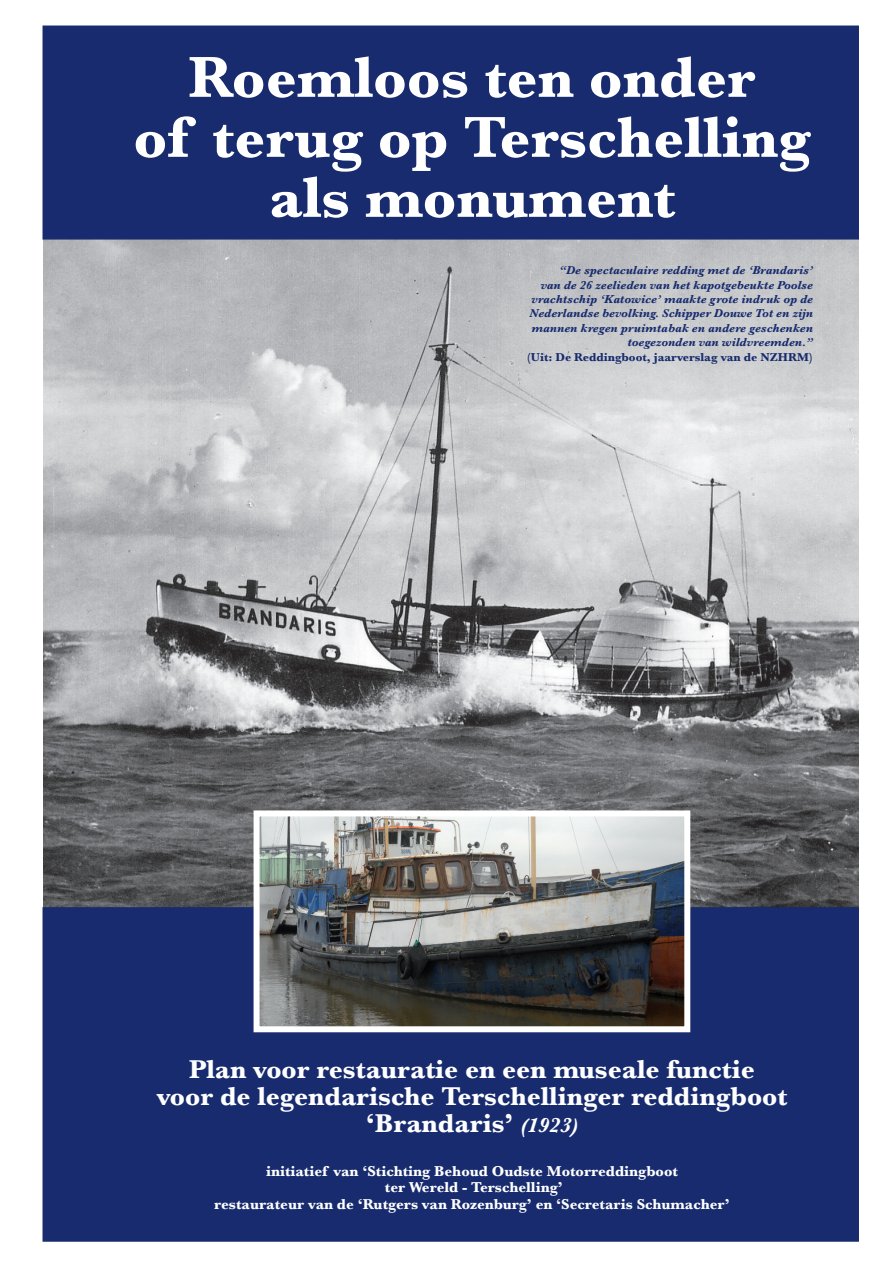
<style>
.page{position:relative;width:893px;height:1263px;background:#fff}
.page>*{position:absolute;margin:0;border:0;box-sizing:border-box;transform-origin:0 0}
.t1{font:700 60px/60px "Baskerville";color:#fff;text-align:center}
.t2{font:700 27px/27px "Baskerville";color:#fff;text-align:center}
.t3{font:700 15px/16.5px "Baskerville";color:#fff;text-align:center}
.t4{font:italic 700 12px/14.4px "Baskerville";color:#172b6e;text-align:right}
.t5{font:700 12px "Baskerville";color:#172b6e}
.s1{font-style:italic;font-size:21px}
</style>
<div class="page">
<img style="left:44px;top:240px;width:815px;height:667px">
<div style="left:43px;top:907px;width:816px;height:335px;background:#172b6e;border:2px solid #172b6e"></div>
<div style="left:43px;top:26px;width:816px;height:214px;background:#172b6e;border:2px solid #172b6e"></div>
<img style="left:261px;top:817px;width:422px;height:208px">
<div style="left:254px;top:810px;width:436px;height:222px;border:6px solid #fff"></div>
<h1 class="t1" style="left:133px;top:47px;width:679px">Roemloos ten onder<br>of terug op Terschelling als monument</h1>
<p class="t4" style="left:529px;top:263px;width:285px">“De spectaculaire redding met de ‘Brandaris’<br>van de 26 zeelieden van het kapotgebeukte Poolse vrachtschip ‘Katowice’ maakte grote indruk op de Nederlandse bevolking. Schipper Douwe Tot en zijn mannen kregen pruimtabak en andere geschenken toegezonden van wildvreemden.”</p>
<p class="t5" style="left:527px;top:350px;width:288px">(Uit: De Reddingboot, jaarverslag van de NZHRM)</p>
<h2 class="t2" style="left:157px;top:1056px;width:632px">Plan voor restauratie en een museale functie<br>voor de legendarische Terschellinger reddingboot ‘Brandaris’ <span class="s1">(1923)</span></h2>
<p class="t3" style="left:214px;top:1162px;width:517px">initiatief van ‘Stichting Behoud Oudste Motorreddingboot<br>ter Wereld - Terschelling’<br>restaurateur van de ‘Rutgers van Rozenburg’ en ‘Secretaris Schumacher’</p>
</div>
